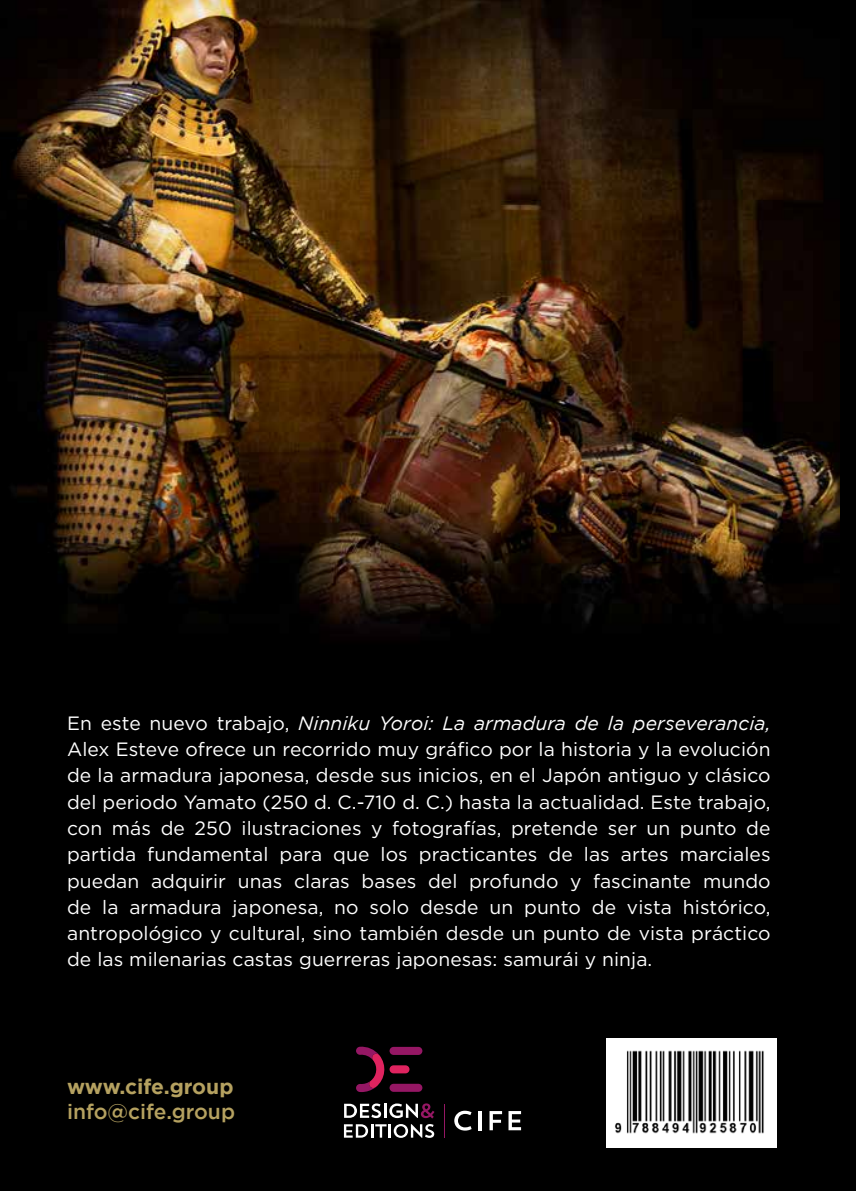
<style>
.page{position:relative;width:856px;height:1191px;background:#fff}
.page>*{position:absolute;margin:0;border:0;box-sizing:border-box;transform-origin:0 0}
.t1{font:500 21px "Gotham HTF";color:#b5a160}
.t2{font:700 21px "Gotham HTF";color:#b5a160}
.t3{font:19.25px/26.2px "Gotham HTF";letter-spacing:.005em;color:#fff;text-align:justify}
.s1{font-style:italic}
</style>
<div class="page">
<img style="left:0;top:0;width:840px;height:1191px">
<div style="left:840px;top:0;width:16px;height:1191px;background:#000"></div>
<svg style="left:344px;top:1103px;width:90px;height:15px"></svg>
<svg style="left:344px;top:1124px;width:90px;height:13px"></svg>
<svg style="left:454px;top:1110px;width:17px;height:20px"></svg>
<hr style="left:478px;top:1111px;width:3px;height:19px;background:#fff">
<svg style="left:489px;top:1111px;width:13px;height:19px"></svg>
<svg style="left:508px;top:1111px;width:13px;height:19px"></svg>
<hr style="left:444px;top:1103px;width:1px;height:34px;background:#951764">
<svg style="left:356px;top:1046px;width:31px;height:46px"></svg>
<div style="left:389px;top:1046px;width:33px;height:9px;background:#951764;border-radius:4px"></div>
<div style="left:389px;top:1065px;width:20px;height:8px;background:#df235f;border-radius:4px"></div>
<div style="left:389px;top:1083px;width:33px;height:8px;background:#951764;border-radius:4px"></div>
<div style="left:606px;top:1038px;width:171px;height:109px;background:#fff"></div>
<img style="left:615px;top:1050px;width:149px;height:84px">
<p class="t3" style="left:67px;top:709px;width:705px">En este nuevo trabajo, <span class="s1">Ninniku Yoroi: La armadura de la perseverancia, </span>Alex Esteve ofrece un recorrido muy gráfico por la historia y la evolución de la armadura japonesa, desde sus inicios, en el Japón antiguo y clásico del periodo Yamato (250 d. C.-710 d. C.) hasta la actualidad. Este trabajo, con más de 250 ilustraciones y fotografías, pretende ser un punto de partida fundamental para que los practicantes de las artes marciales puedan adquirir unas claras bases del profundo y fascinante mundo de la armadura japonesa, no solo desde un punto de vista histórico, antropológico y cultural, sino también desde un punto de vista práctico de las milenarias castas guerreras japonesas: samurái y ninja.</p>
<p class="t2" style="left:67px;top:1074px;width:168px">www.cife.group</p>
<p class="t1" style="left:67px;top:1099px;width:169px">info@cife.group</p>
</div>
